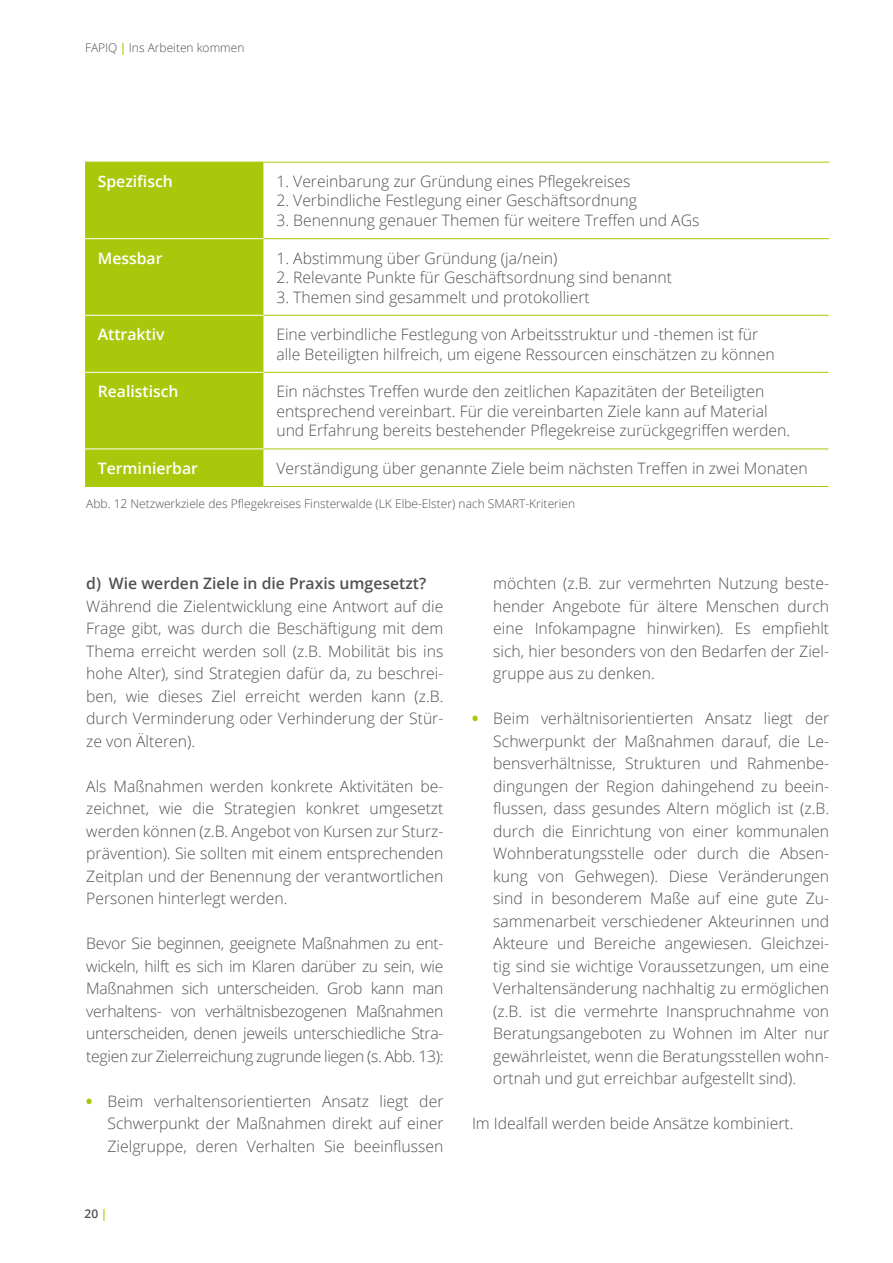
<style>
.page{position:relative;width:893px;height:1263px;background:#fff}
.page>*{position:absolute;margin:0;border:0;box-sizing:border-box;transform-origin:0 0}
.t1{font:300 15.75px/22.5px "Open Sans";color:#515150;text-align:justify}
.t2{font:600 15.75px "Open Sans";color:#fff}
.t3{font:600 15.75px "Open Sans";color:#515150}
.t4{font:300 12px "Open Sans";color:#515150}
.t5{font:600 12px "Open Sans";color:#515150}
.s1{font-weight:600;color:#aac80b}
.s2{font-weight:800;color:#aac80b}
.s3{color:#aac80b}
</style>
<div class="page">
<div style="left:85px;top:163px;width:179px;height:323px;background:#aac80b"></div>
<svg style="left:264px;top:239px;width:564px;height:211px"></svg>
<hr style="left:85px;top:238px;width:179px;height:1px;background:#fff">
<hr style="left:85px;top:315px;width:179px;height:1px;background:#fff">
<hr style="left:85px;top:372px;width:179px;height:1px;background:#fff">
<hr style="left:85px;top:448px;width:179px;height:1px;background:#fff">
<hr style="left:264px;top:238px;width:565px;height:1px;background:#aac80b">
<hr style="left:264px;top:315px;width:564px;height:1px;background:#aac80b">
<hr style="left:264px;top:372px;width:564px;height:1px;background:#aac80b">
<hr style="left:264px;top:448px;width:564px;height:1px;background:#aac80b">
<hr style="left:264px;top:162px;width:565px;height:1px;background:#aac80b">
<hr style="left:85px;top:162px;width:179px;height:1px;background:#aac80b">
<hr style="left:85px;top:486px;width:179px;height:1px;background:#aac80b">
<hr style="left:264px;top:486px;width:564px;height:1px;background:#aac80b">
<p class="t4" style="left:85px;top:39px;width:161px">FAPIQ <span class="s1">|</span> Ins Arbeiten kommen</p>
<p class="t2" style="left:98px;top:170px;width:77px">Spezifisch</p>
<p class="t1" style="left:276px;top:170px;width:356px">1. Vereinbarung zur Gründung eines Pflegekreises</p>
<p class="t1" style="left:276px;top:189px;width:362px">2. Verbindliche Festlegung einer Geschäftsordnung</p>
<p class="t1" style="left:276px;top:209px;width:424px">3. Benennung genauer Themen für weitere Treffen und AGs</p>
<p class="t2" style="left:98px;top:247px;width:66px">Messbar</p>
<p class="t1" style="left:276px;top:246px;width:283px">1. Abstimmung über Gründung (ja/nein)</p>
<p class="t1" style="left:276px;top:266px;width:397px">2. Relevante Punkte für Geschäftsordnung sind benannt</p>
<p class="t1" style="left:276px;top:285px;width:315px">3. Themen sind gesammelt und protokolliert</p>
<p class="t2" style="left:98px;top:324px;width:68px">Attraktiv</p>
<p class="t1" style="left:276px;top:324px;width:500px;line-height:19.5px">Eine verbindliche Festlegung von Arbeitsstruktur und -themen ist für alle Beteiligten hilfreich, um eigene Ressourcen einschätzen zu können</p>
<p class="t2" style="left:98px;top:381px;width:82px">Realistisch</p>
<p class="t1" style="left:276px;top:381px;width:515px;line-height:19.5px;text-align:left">Ein nächstes Treffen wurde den zeitlichen Kapazitäten der Beteiligten entsprechend vereinbart. Für die vereinbarten Ziele kann auf Material und Erfahrung bereits bestehender Pflegekreise zurückgegriffen werden.</p>
<p class="t2" style="left:98px;top:457px;width:102px">Terminierbar</p>
<p class="t1" style="left:276px;top:456px;width:533px">Verständigung über genannte Ziele beim nächsten Treffen in zwei Monaten</p>
<p class="t4" style="left:86px;top:496px;width:490px">Abb. 12 Netzwerkziele des Pflegekreises Finsterwalde (LK Elbe-Elster) nach SMART-Kriterien</p>
<p class="t3" style="left:86px;top:573px;width:341px">d) Wie werden Ziele in die Praxis umgesetzt?</p>
<p class="t1" style="left:86px;top:594px;width:359px">Während die Zielentwicklung eine Antwort auf die Frage gibt, was durch die Beschäftigung mit dem Thema erreicht werden soll (z.B. Mobilität bis ins hohe Alter), sind Strategien dafür da, zu beschrei&shy;ben, wie dieses Ziel erreicht werden kann (z.B. durch Verminderung oder Verhinderung der Stür&shy;ze von Älteren).</p>
<p class="t1" style="left:86px;top:774px;width:359px">Als Maßnahmen werden konkrete Aktivitäten be&shy;zeichnet, wie die Strategien konkret umgesetzt werden können (z.B. Angebot von Kursen zur Sturz&shy;prävention). Sie sollten mit einem entsprechenden Zeitplan und der Benennung der verantwortlichen Personen hinterlegt werden.</p>
<p class="t1" style="left:86px;top:932px;width:359px">Bevor Sie beginnen, geeignete Maßnahmen zu ent&shy;wickeln, hilft es sich im Klaren darüber zu sein, wie Maßnahmen sich unterscheiden. Grob kann man verhaltens- von verhältnisbezogenen Maßnahmen unterscheiden, denen jeweils unterschiedliche Stra&shy;tegien zur Zielerreichung zugrunde liegen (s. Abb. 13):</p>
<p class="t1" style="left:108px;top:1089px;width:337px;text-indent:-21px"><span class="s2">•</span> Beim verhaltensorientierten Ansatz liegt der Schwerpunkt der Maßnahmen direkt auf einer Zielgruppe, deren Verhalten Sie beeinflussen</p>
<p class="t5" style="left:85px;top:1205px;width:24px">20 <span class="s3">|</span></p>
<p class="t1" style="left:493px;top:572px;width:337px">möchten (z.B. zur vermehrten Nutzung beste&shy;hender Angebote für ältere Menschen durch eine Infokampagne hinwirken). Es empfiehlt sich, hier besonders von den Bedarfen der Ziel&shy;gruppe aus zu denken.</p>
<p class="t1" style="left:493px;top:707px;width:337px;text-indent:-21px"><span class="s2">•</span> Beim verhältnisorientierten Ansatz liegt der Schwerpunkt der Maßnahmen darauf, die Le&shy;bensverhältnisse, Strukturen und Rahmenbe&shy;dingungen der Region dahingehend zu beein&shy;flussen, dass gesundes Altern möglich ist (z.B. durch die Einrichtung von einer kommunalen Wohnberatungsstelle oder durch die Absen&shy;kung von Gehwegen). Diese Veränderungen sind in besonderem Maße auf eine gute Zu&shy;sammenarbeit verschiedener Akteurinnen und Akteure und Bereiche angewiesen. Gleichzei&shy;tig sind sie wichtige Voraussetzungen, um eine Verhaltensänderung nachhaltig zu ermöglichen (z.B. ist die vermehrte Inanspruchnahme von Beratungsangeboten zu Wohnen im Alter nur gewährleistet, wenn die Beratungsstellen wohn&shy;ortnah und gut erreichbar aufgestellt sind).</p>
<p class="t1" style="left:472px;top:1112px;width:323px">Im Idealfall werden beide Ansätze kombiniert.</p>
</div>
